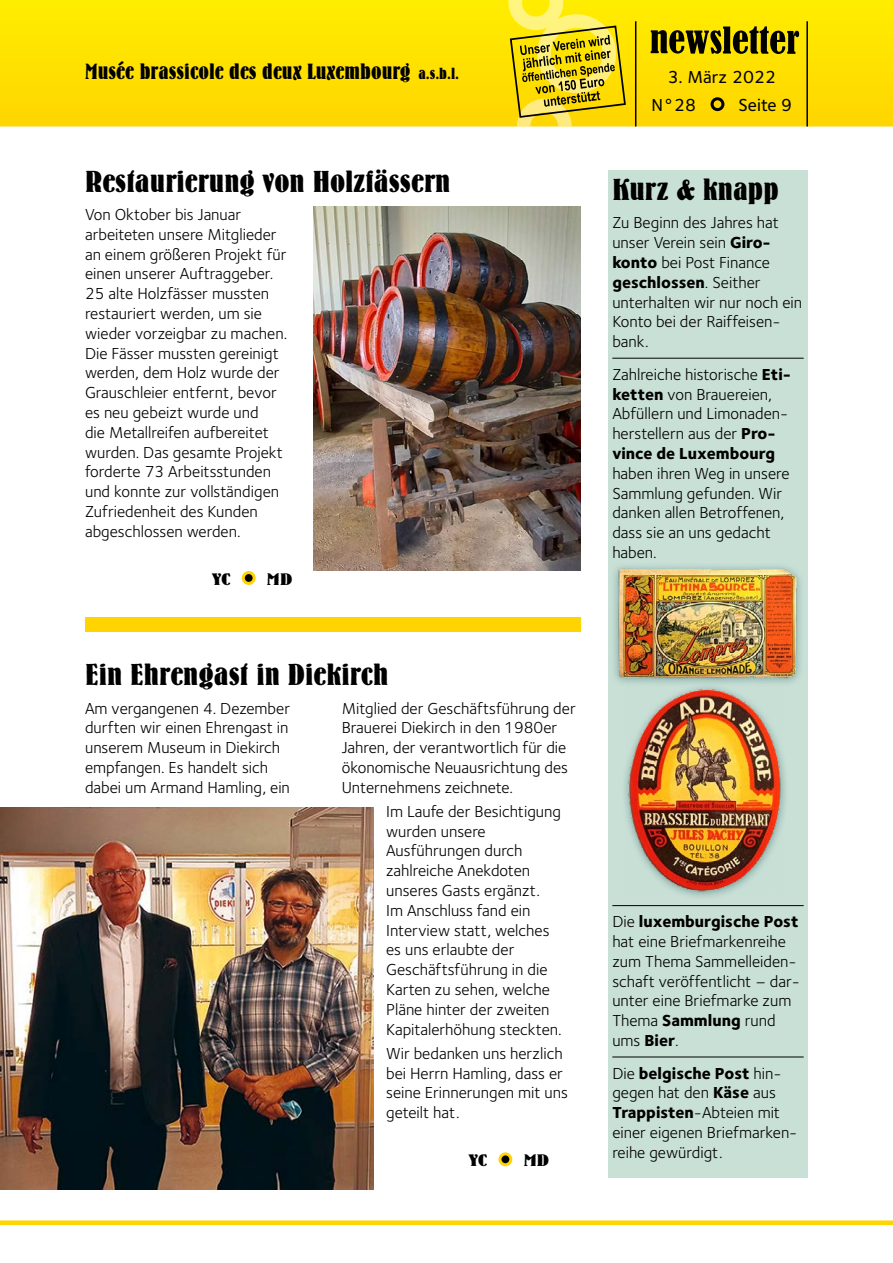
<style>
.page{position:relative;width:893px;height:1263px;background:#fff}
.page>*{position:absolute;margin:0;border:0;box-sizing:border-box;transform-origin:0 0}
.t1{font:30px "Bernhard Bold Condensed BT";color:#000;scale:1.15 1}
.t2{font:21.75px "Bernhard Bold Condensed BT";color:#000;scale:1.1 1}
.t3{font:18px/28.5px "Foundry Sterling Medium CE";color:#000}
.t4{font:16.5px/19.8px "Foundry Sterling Book CE";color:#000}
.t5{font:16.5px "Foundry Sterling Extra Bold CE";color:#000}
.t6{font:16.5px "Bernhard Bold Condensed BT";letter-spacing:-.01em;color:#000;scale:1.5 1}
.s1{font-size:15.75px;color:#ffd400}
.s2{font-family:"Foundry Sterling Extra Bold CE"}
.s3{font-family:"Foundry Sterling Book CE"}
</style>
<div class="page">
<svg style="left:0;top:0;width:893px;height:126px;background:#fee000"></svg>
<svg style="left:651px;top:26px;width:148px;height:28px;background:#7d7000"></svg>
<div style="left:712px;top:99px;width:11px;height:11px;background:#ffd400;border-radius:50%"></div>
<div style="left:711px;top:97px;width:13px;height:14px;border:3px solid #000;border-radius:50%"></div>
<div style="left:0;top:1220px;width:893px;height:5px;background:#ffd400"></div>
<hr style="left:806px;top:21px;width:2px;height:105px;background:#000">
<svg style="left:508px;top:0;width:129px;height:126px;background:#dbc41e"></svg>
<div style="left:608px;top:170px;width:200px;height:1008px;background:#c9e0d7"></div>
<hr style="left:612px;top:358px;width:192px;height:1px;background:#000">
<hr style="left:612px;top:905px;width:192px;height:1px;background:#000">
<hr style="left:612px;top:1056px;width:192px;height:1px;background:#000">
<div style="left:243px;top:572px;width:11px;height:11px;background:#000;border-radius:50%"></div>
<div style="left:242px;top:571px;width:14px;height:14px;border:3px solid #ffd400;border-radius:50%"></div>
<div style="left:500px;top:1154px;width:11px;height:11px;background:#000;border-radius:50%"></div>
<div style="left:498px;top:1152px;width:14px;height:14px;border:3px solid #ffd400;border-radius:50%"></div>
<div style="left:609px;top:561px;width:196px;height:126px;background:#215f56;opacity:.5"></div>
<img style="left:618px;top:567px;width:179px;height:111px">
<div style="left:621px;top:683px;width:168px;height:218px;background:#c9e0d7"></div>
<img style="left:626px;top:687px;width:159px;height:208px">
<img style="left:0;top:808px;width:373px;height:381px">
<img style="left:313px;top:206px;width:267px;height:365px">
<div style="left:85px;top:617px;width:495px;height:14px;background:#ffd400"></div>
<h2 class="t2" style="left:85px;top:58px;width:342px">Musée brassicole des deux Luxembourg <span class="s1">a.s.b.l.</span></h2>
<h1 class="t1" style="left:85px;top:163px;width:319px">Restaurierung von Holzfässern</h1>
<p class="t4" style="left:85px;top:205px;width:204px">Von Oktober bis Januar arbeiteten unsere Mitglieder an einem größeren Projekt für einen unserer Auftraggeber.<br>25 alte Holzfässer mussten restauriert werden, um sie wieder vorzeigbar zu machen.<br>Die Fässer mussten gereinigt werden, dem Holz wurde der<br>Grauschleier entfernt, bevor es neu gebeizt wurde und<br>die Metallreifen aufbereitet wurden. Das gesamte Projekt forderte 73 Arbeitsstunden und konnte zur vollständigen<br>Zufriedenheit des Kunden abgeschlossen werden.</p>
<p class="t6" style="left:213px;top:569px;width:13px">YC</p>
<p class="t6" style="left:267px;top:569px;width:19px">MD</p>
<h1 class="t1" style="left:85px;top:656px;width:265px">Ein Ehrengast in Diekirch</h1>
<p class="t4" style="left:85px;top:698px;width:207px">Am vergangenen 4. Dezember durften wir einen Ehrengast in unserem Museum in Diekirch empfangen. Es handelt sich dabei um Armand Hamling, ein</p>
<p class="t4" style="left:342px;top:698px;width:236px">Mitglied der Geschäftsführung der<br>Brauerei Diekirch in den 1980er<br>Jahren, der verantwortlich für die ökonomische Neuausrichtung des<br>Unternehmens zeichnete.</p>
<p class="t4" style="left:386px;top:802px;width:177px">Im Laufe der Besichtigung wurden unsere<br>Ausführungen durch zahlreiche Anekdoten unseres Gasts ergänzt.<br>Im Anschluss fand ein<br>Interview statt, welches es uns erlaubte der<br>Geschäftsführung in die<br>Karten zu sehen, welche<br>Pläne hinter der zweiten<br>Kapitalerhöhung steckten.</p>
<p class="t4" style="left:386px;top:1043px;width:183px">Wir bedanken uns herzlich bei Herrn Hamling, dass er seine Erinnerungen mit uns geteilt hat.</p>
<p class="t6" style="left:469px;top:1150px;width:13px">YC</p>
<p class="t6" style="left:524px;top:1150px;width:19px">MD</p>
<p class="t3" style="left:651px;top:63px;width:126px;text-indent:16px">3. März 2022<br>N°28</p>
<p class="t3" style="left:738px;top:91px;width:55px">Seite 9</p>
<h1 class="t1" style="left:612px;top:171px;width:146px">Kurz &amp; knapp</h1>
<p class="t4" style="left:612px;top:213px;width:168px">Zu Beginn des Jahres hat unser Verein sein <span class="s2">Giro&shy;konto</span> bei Post Finance</p>
<p class="t5" style="left:612px;top:272px;width:150px">geschlossen<span class="s3">. Seither</span></p>
<p class="t4" style="left:612px;top:292px;width:191px">unterhalten wir nur noch ein<br>Konto bei der Raiffeisen&shy;bank.</p>
<p class="t4" style="left:612px;top:365px;width:180px">Zahlreiche historische <span class="s2">Eti&shy;ketten</span> von Brauereien,<br>Abfüllern und Limonaden&shy;herstellern aus der <span class="s2">Pro-</span></p>
<p class="t5" style="left:612px;top:443px;width:164px">vince de Luxembourg</p>
<p class="t4" style="left:612px;top:464px;width:179px">haben ihren Weg in unsere<br>Sammlung gefunden. Wir danken allen Betroffenen, dass sie an uns gedacht haben.</p>
<p class="t5" style="left:612px;top:911px;width:188px"><span class="s3">Die</span> luxemburgische Post</p>
<p class="t4" style="left:612px;top:932px;width:189px">hat eine Briefmarkenreihe zum Thema Sammelleiden&shy;schaft veröffentlicht – dar&shy;unter eine Briefmarke zum<br>Thema <span class="s2">Sammlung</span> rund ums <span class="s2">Bier</span>.</p>
<p class="t5" style="left:612px;top:1062px;width:171px"><span class="s3">Die</span> belgische Post <span class="s3">hin-</span></p>
<p class="t4" style="left:612px;top:1083px;width:187px">gegen hat den <span class="s2">Käse</span> aus<br><span class="s2">Trappisten</span>-Abteien mit einer eigenen Briefmarken&shy;reihe gewürdigt.</p>
</div>
